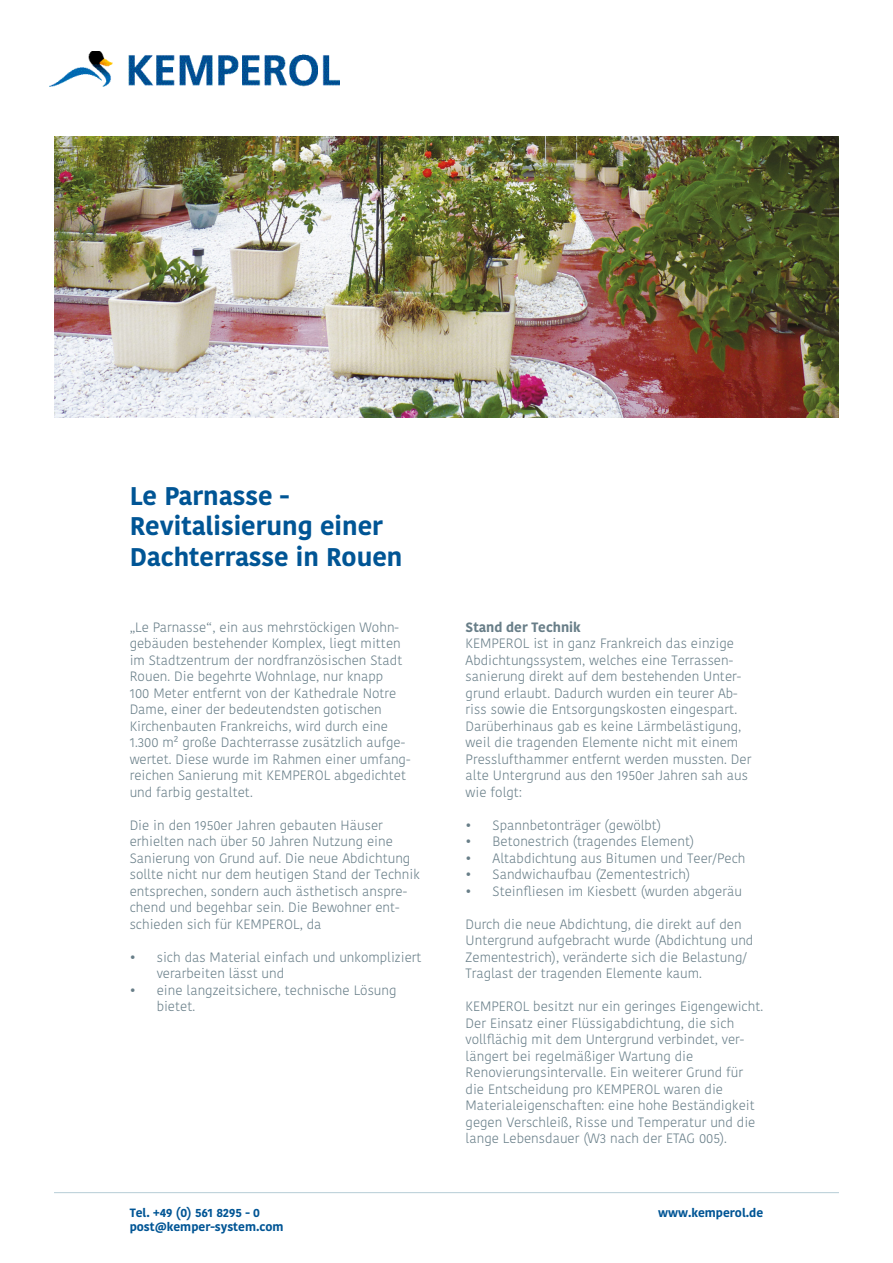
<style>
.page{position:relative;width:893px;height:1263px;background:#fff}
.page>*{position:absolute;margin:0;border:0;box-sizing:border-box;transform-origin:0 0}
.t1{font:700 25.5px/30.6px "Kohinoor Devanagari";color:#005595}
.t2{font:300 13.5px/16.5px "Kohinoor Devanagari";color:#687e88}
.t3{font:700 13.5px "Kohinoor Devanagari";color:#687e88}
.t4{font:700 12px "Kohinoor Devanagari";color:#005595}
</style>
<div class="page">
<img style="left:50px;top:51px;width:290px;height:36px">
<hr style="left:54px;top:1192px;width:785px;height:1px;background:#b7cdd7">
<img style="left:54px;top:137px;width:785px;height:280px">
<p class="t1" style="left:130px;top:480px;width:274px">Le Parnasse -<br>Revitalisierung einer<br>Dachterrasse in Rouen</p>
<p class="t2" style="left:130px;top:619px;width:282px">„Le Parnasse“, ein aus mehrstöckigen Wohn&shy;gebäuden bestehender Komplex, liegt mitten im Stadtzentrum der nordfranzösischen Stadt Rouen. Die begehrte Wohnlage, nur knapp<br>100 Meter entfernt von der Kathedrale Notre Dame, einer der bedeutendsten gotischen Kirchenbauten Frankreichs, wird durch eine 1.300 m² große Dachterrasse zusätzlich aufge&shy;wertet. Diese wurde im Rahmen einer umfang&shy;reichen Sanierung mit KEMPEROL abgedichtet und farbig gestaltet.</p>
<p class="t2" style="left:130px;top:817px;width:292px">Die in den 1950er Jahren gebauten Häuser erhielten nach über 50 Jahren Nutzung eine Sanierung von Grund auf. Die neue Abdichtung sollte nicht nur dem heutigen Stand der Technik entsprechen, sondern auch ästhetisch anspre&shy;chend und begehbar sein. Die Bewohner ent&shy;schieden sich für KEMPEROL, da</p>
<p class="t2" style="left:157px;top:949px;width:266px;text-indent:-27px">• sich das Material einfach und unkompliziert verarbeiten lässt und</p>
<p class="t2" style="left:157px;top:982px;width:241px;text-indent:-27px">• eine langzeitsichere, technische Lösung bietet.</p>
<p class="t3" style="left:466px;top:615px;width:117px">Stand der Technik</p>
<p class="t2" style="left:466px;top:635px;width:287px">KEMPEROL ist in ganz Frankreich das einzige Abdichtungssystem, welches eine Terrassen&shy;sanierung direkt auf dem bestehenden Unter&shy;grund erlaubt. Dadurch wurden ein teurer Ab&shy;riss sowie die Entsorgungskosten eingespart.<br>Darüberhinaus gab es keine Lärmbelästigung, weil die tragenden Elemente nicht mit einem Presslufthammer entfernt werden mussten. Der alte Untergrund aus den 1950er Jahren sah aus wie folgt:</p>
<p class="t2" style="left:466px;top:817px;width:197px">• Spannbetonträger (gewölbt)</p>
<p class="t2" style="left:466px;top:833px;width:230px">• Betonestrich (tragendes Element)</p>
<p class="t2" style="left:466px;top:850px;width:281px">• Altabdichtung aus Bitumen und Teer/Pech</p>
<p class="t2" style="left:466px;top:866px;width:226px">• Sandwichaufbau (Zementestrich)</p>
<p class="t2" style="left:466px;top:883px;width:278px">• Steinfliesen im Kiesbett (wurden abgeräu</p>
<p class="t2" style="left:466px;top:916px;width:289px">Durch die neue Abdichtung, die direkt auf den Untergrund aufgebracht wurde (Abdichtung und Zementestrich), veränderte sich die Belastung/ Traglast der tragenden Elemente kaum.</p>
<p class="t2" style="left:466px;top:998px;width:299px">KEMPEROL besitzt nur ein geringes Eigengewicht.<br>Der Einsatz einer Flüssigabdichtung, die sich vollflächig mit dem Untergrund verbindet, ver&shy;längert bei regelmäßiger Wartung die Renovierungsintervalle. Ein weiterer Grund für die Entscheidung pro KEMPEROL waren die Materialeigenschaften: eine hohe Beständigkeit gegen Verschleiß, Risse und Temperatur und die lange Lebensdauer (W3 nach der ETAG 005).</p>
<p class="t4" style="left:130px;top:1202px;width:132px">Tel. +49 (0) 561 8295 - 0</p>
<p class="t4" style="left:658px;top:1202px;width:107px">www.kemperol.de</p>
<p class="t4" style="left:130px;top:1216px;width:155px">post@kemper-system.com</p>
</div>
